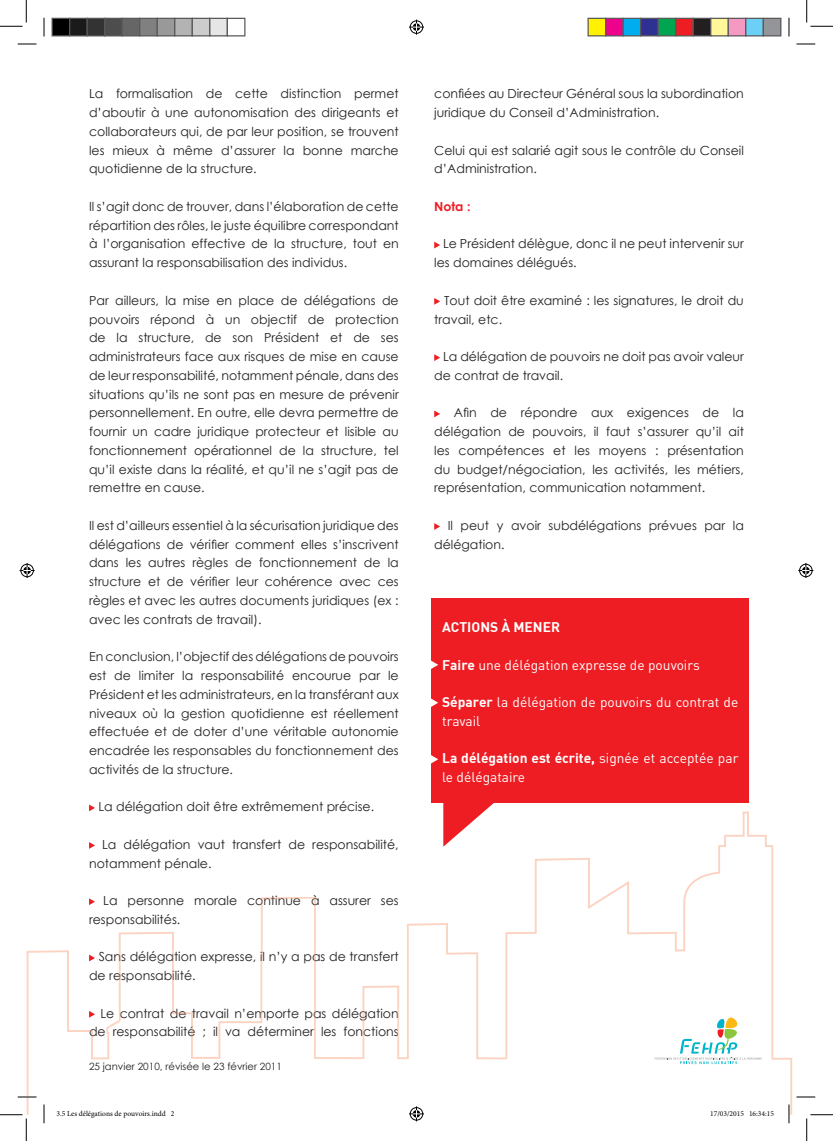
<style>
.page{position:relative;width:833px;height:1141px;background:#fff}
.page>*{position:absolute;margin:0;border:0;box-sizing:border-box;transform-origin:0 0}
.t1{font:13.75px/18.8px "DIN";color:#fff}
.t2{font:13.75px "DIN Bold";color:#fff}
.t3{font:12.5px/18.8px "Century Gothic";color:#231f20}
.t4{font:12.5px/18.8px "Century Gothic";color:#574641;text-align:right}
.t5{font:700 12.5px "Century Gothic";color:#ee1d23}
.t6{font:10px "Century Gothic";color:#231f20}
.t7{font:7.5px "Minion Pro";color:#000}
.s1{font-family:"DIN Bold"}
.s2{font-family:"DIN"}
</style>
<div class="page">
<svg style="left:89px;top:804px;width:6px;height:7px"></svg>
<svg style="left:27px;top:811px;width:764px;height:303px"></svg>
<svg style="left:261px;top:896px;width:55px;height:11px"></svg>
<svg style="left:89px;top:931px;width:309px;height:128px"></svg>
<svg style="left:654px;top:1017px;width:107px;height:46px"></svg>
<div style="left:431px;top:598px;width:317px;height:204px;background:#ee1d23"></div>
<svg style="left:443px;top:802px;width:55px;height:44px"></svg>
<svg style="left:431px;top:660px;width:7px;height:9px"></svg>
<svg style="left:431px;top:698px;width:7px;height:9px"></svg>
<svg style="left:431px;top:755px;width:7px;height:9px"></svg>
<svg style="left:434px;top:242px;width:6px;height:6px"></svg>
<svg style="left:434px;top:298px;width:6px;height:7px"></svg>
<svg style="left:434px;top:354px;width:6px;height:7px"></svg>
<svg style="left:434px;top:410px;width:6px;height:7px"></svg>
<svg style="left:434px;top:523px;width:6px;height:7px"></svg>
<svg style="left:18px;top:43px;width:18px;height:2px"></svg>
<svg style="left:796px;top:43px;width:18px;height:2px"></svg>
<svg style="left:18px;top:1096px;width:18px;height:1px"></svg>
<svg style="left:796px;top:1096px;width:18px;height:1px"></svg>
<svg style="left:43px;top:18px;width:2px;height:18px"></svg>
<svg style="left:43px;top:1104px;width:2px;height:19px"></svg>
<svg style="left:788px;top:18px;width:1px;height:18px"></svg>
<svg style="left:787px;top:1104px;width:2px;height:19px"></svg>
<svg style="left:0;top:0;width:27px;height:27px"></svg>
<svg style="left:0;top:1114px;width:27px;height:26px"></svg>
<svg style="left:806px;top:0;width:26px;height:27px"></svg>
<svg style="left:806px;top:1114px;width:26px;height:26px"></svg>
<svg style="left:409px;top:20px;width:15px;height:15px"></svg>
<svg style="left:409px;top:1106px;width:15px;height:15px"></svg>
<svg style="left:20px;top:563px;width:15px;height:15px"></svg>
<svg style="left:798px;top:563px;width:14px;height:15px"></svg>
<div style="left:52px;top:18px;width:18px;height:18px;background:#000"></div>
<div style="left:51px;top:18px;width:19px;height:18px;border:1px solid #595959"></div>
<div style="left:70px;top:18px;width:17px;height:18px;background:#1a1a1a"></div>
<div style="left:69px;top:18px;width:19px;height:18px;border:1px solid #595959"></div>
<div style="left:87px;top:18px;width:18px;height:18px;background:#333"></div>
<div style="left:86px;top:18px;width:19px;height:18px;border:1px solid #595959"></div>
<div style="left:105px;top:18px;width:17px;height:18px;background:#4d4d4d"></div>
<div style="left:104px;top:18px;width:19px;height:18px;border:1px solid #595959"></div>
<div style="left:122px;top:18px;width:18px;height:18px;background:#666"></div>
<div style="left:121px;top:18px;width:19px;height:18px;border:1px solid #595959"></div>
<div style="left:140px;top:18px;width:17px;height:18px;background:#808080"></div>
<div style="left:139px;top:18px;width:19px;height:18px;border:1px solid #595959"></div>
<div style="left:157px;top:18px;width:18px;height:18px;background:#999"></div>
<div style="left:156px;top:18px;width:19px;height:18px;border:1px solid #595959"></div>
<div style="left:175px;top:18px;width:17px;height:18px;background:#b3b3b3"></div>
<div style="left:174px;top:18px;width:19px;height:18px;border:1px solid #595959"></div>
<div style="left:192px;top:18px;width:18px;height:18px;background:#ccc"></div>
<div style="left:191px;top:18px;width:19px;height:18px;border:1px solid #595959"></div>
<div style="left:210px;top:18px;width:17px;height:18px;background:#e6e6e6"></div>
<div style="left:209px;top:18px;width:19px;height:18px;border:1px solid #595959"></div>
<div style="left:226px;top:18px;width:19px;height:18px;border:1px solid #595959"></div>
<div style="left:587px;top:18px;width:18px;height:18px;background:#fff101"></div>
<div style="left:587px;top:18px;width:19px;height:18px;border:1px solid #595959"></div>
<div style="left:605px;top:18px;width:17px;height:18px;background:#ed028c"></div>
<div style="left:604px;top:18px;width:19px;height:18px;border:1px solid #595959"></div>
<div style="left:622px;top:18px;width:18px;height:18px;background:#00aeef"></div>
<div style="left:622px;top:18px;width:19px;height:18px;border:1px solid #595959"></div>
<div style="left:640px;top:18px;width:17px;height:18px;background:#2e3092"></div>
<div style="left:639px;top:18px;width:19px;height:18px;border:1px solid #595959"></div>
<div style="left:657px;top:18px;width:18px;height:18px;background:#00a54f"></div>
<div style="left:657px;top:18px;width:19px;height:18px;border:1px solid #595959"></div>
<div style="left:675px;top:18px;width:17px;height:18px;background:#ee1d23"></div>
<div style="left:674px;top:18px;width:19px;height:18px;border:1px solid #595959"></div>
<div style="left:692px;top:18px;width:18px;height:18px;background:#231f20"></div>
<div style="left:692px;top:18px;width:19px;height:18px;border:1px solid #595959"></div>
<div style="left:710px;top:18px;width:17px;height:18px;background:#fff79a"></div>
<div style="left:709px;top:18px;width:19px;height:18px;border:1px solid #595959"></div>
<div style="left:727px;top:18px;width:18px;height:18px;background:#f499c2"></div>
<div style="left:727px;top:18px;width:19px;height:18px;border:1px solid #595959"></div>
<div style="left:745px;top:18px;width:17px;height:18px;background:#6bcff6"></div>
<div style="left:744px;top:18px;width:19px;height:18px;border:1px solid #595959"></div>
<div style="left:762px;top:18px;width:18px;height:18px;background:#939598"></div>
<div style="left:762px;top:18px;width:19px;height:18px;border:1px solid #595959"></div>
<svg style="left:56px;top:1109px;width:119px;height:5px"></svg>
<svg style="left:710px;top:1109px;width:33px;height:5px"></svg>
<svg style="left:749px;top:1110px;width:24px;height:4px"></svg>
<p class="t3" style="left:89px;top:84px;width:311px;text-align:justify">La formalisation de cette distinction permet d’aboutir à une autonomisation des dirigeants et collaborateurs qui, de par leur position, se trouvent les mieux à même d’assurer la bonne marche quotidienne de la structure.</p>
<p class="t3" style="left:89px;top:197px;width:311px;text-align:justify">Il s’agit donc de trouver, dans l’élaboration de cette répartition des rôles, le juste équilibre correspondant à l’organisation effective de la structure, tout en assurant la responsabilisation des individus.</p>
<p class="t3" style="left:89px;top:291px;width:311px;text-align:justify">Par ailleurs, la mise en place de délégations de pouvoirs répond à un objectif de protection de la structure, de son Président et de ses administrateurs face aux risques de mise en cause de leur responsabilité, notamment pénale, dans des situations qu’ils ne sont pas en mesure de prévenir personnellement. En outre, elle devra permettre de fournir un cadre juridique protecteur et lisible au fonctionnement opérationnel de la structure, tel qu’il existe dans la réalité, et qu’il ne s’agit pas de remettre en cause.</p>
<p class="t3" style="left:89px;top:516px;width:311px;text-align:justify">Il est d’ailleurs essentiel à la sécurisation juridique des délégations de vérifier comment elles s’inscrivent dans les autres règles de fonctionnement de la structure et de vérifier leur cohérence avec ces règles et avec les autres documents juridiques (ex : avec les contrats de travail).</p>
<p class="t3" style="left:89px;top:647px;width:311px;text-align:justify">En conclusion, l’objectif des délégations de pouvoirs est de limiter la responsabilité encourue par le Président et les administrateurs, en la transférant aux niveaux où la gestion quotidienne est réellement effectuée et de doter d’une véritable autonomie encadrée les responsables du fonctionnement des activités de la structure.</p>
<p class="t3" style="left:98px;top:797px;width:277px">La délégation doit être extrêmement précise.</p>
<p class="t3" style="left:89px;top:834px;width:311px;text-indent:13px">La délégation vaut transfert de responsabilité, notamment pénale.</p>
<p class="t4" style="left:103px;top:891px;width:297px">La personne morale continue à assurer ses</p>
<p class="t3" style="left:89px;top:909px;width:93px">responsabilités.</p>
<p class="t3" style="left:99px;top:947px;width:301px">Sans délégation expresse, il n’y a pas de transfert</p>
<p class="t4" style="left:89px;top:966px;width:108px">de responsabilité.</p>
<p class="t4" style="left:89px;top:1003px;width:311px">Le contrat de travail n’emporte pas délégation de responsabilité ; il va déterminer les fonctions</p>
<p class="t3" style="left:434px;top:84px;width:311px">confiées au Directeur Général sous la subordination juridique du Conseil d’Administration.</p>
<p class="t3" style="left:434px;top:141px;width:311px">Celui qui est salarié agit sous le contrôle du Conseil d’Administration.</p>
<p class="t5" style="left:434px;top:197px;width:38px">Nota :</p>
<p class="t3" style="left:434px;top:234px;width:311px;text-indent:9px">Le Président délègue, donc il ne peut intervenir sur les domaines délégués.</p>
<p class="t3" style="left:434px;top:291px;width:311px;text-indent:10px">Tout doit être examiné : les signatures, le droit du travail, etc.</p>
<p class="t3" style="left:434px;top:347px;width:311px;text-indent:9px">La délégation de pouvoirs ne doit pas avoir valeur de contrat de travail.</p>
<p class="t3" style="left:434px;top:403px;width:311px;text-align:justify;text-indent:20px">Afin de répondre aux exigences de la délégation de pouvoirs, il faut s’assurer qu’il ait les compétences et les moyens : présentation du budget/négociation, les activités, les métiers, représentation, communication notamment.</p>
<p class="t3" style="left:434px;top:516px;width:311px;text-indent:13px">Il peut y avoir subdélégations prévues par la délégation.</p>
<p class="t2" style="left:442px;top:618px;width:119px">ACTIONS À MENER</p>
<p class="t1" style="left:442px;top:655px;width:259px"><span class="s1">Faire</span> une délégation expresse de pouvoirs</p>
<p class="t1" style="left:442px;top:692px;width:298px"><span class="s1">Séparer</span> la délégation de pouvoirs du contrat de travail</p>
<p class="t2" style="left:442px;top:749px;width:298px">La délégation est écrite, <span class="s2">signée et acceptée par</span></p>
<p class="t1" style="left:442px;top:767px;width:85px">le délégataire</p>
<p class="t6" style="left:89px;top:1059px;width:194px">25 janvier 2010, révisée le 23 février 2011</p>
<p class="t7" style="left:56px;top:1108px;width:119px">3.5 Les délégations de pouvoirs.indd 2</p>
<p class="t7" style="left:709px;top:1108px;width:65px">17/03/2015 16:34:15</p>
</div>
